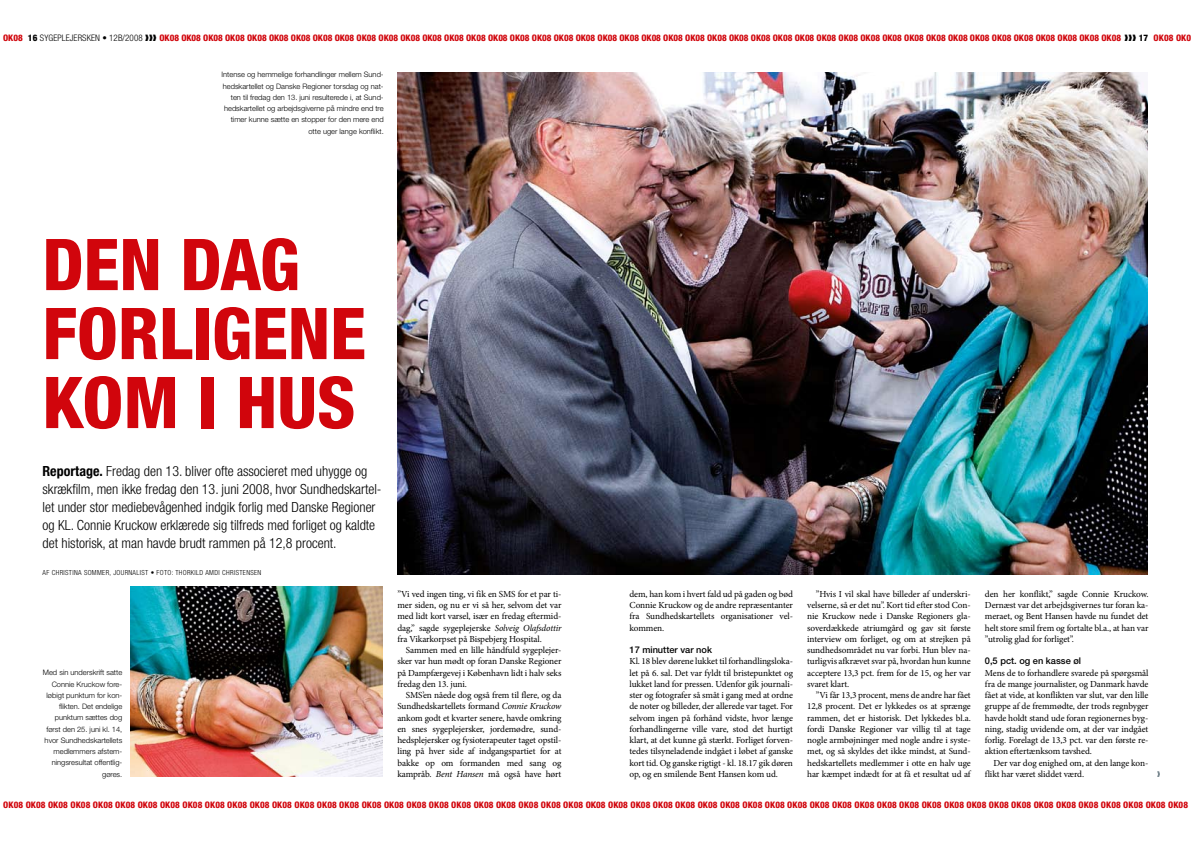
<style>
.page{position:relative;width:1191px;height:842px;background:#fff}
.page>*{position:absolute;margin:0;border:0;box-sizing:border-box;transform-origin:0 0}
.t1{font:800 condensed 71.5px/69px "Helvetica Neue LT Std";color:#d1050c}
.t2{font:300 condensed 14px/18px "Helvetica Neue LT Std";color:#000}
.t3{font:9.2px/11.2px "Minion Pro";letter-spacing:-.01em;color:#000;text-align:justify}
.t4{font:500 9.2px "Helvetica Neue LT Std";color:#000}
.t5{font:800 condensed 9px "Helvetica Neue LT Std";letter-spacing:.01em;color:#d1050c}
.t6{font:300 7.5px/11.2px "Helvetica Neue LT Std";color:#000;text-align:right}
.t7{font:300 condensed 7px "Helvetica Neue LT Std";letter-spacing:.05em;color:#000}
.s1{color:#000}
.s2{font-weight:300;color:#000}
.s3{font-weight:700}
.s4{font-stretch:normal}
.s5{font-style:italic}
</style>
<div class="page">
<img style="left:397px;top:72px;width:751px;height:502px">
<img style="left:130px;top:587px;width:253px;height:190px">
<svg style="left:1157px;top:771px;width:3px;height:6px"></svg>
<p class="t5" style="left:3px;top:32px;width:1146px">OK08 <span class="s1">16</span> <span class="s2">Sygeplejersken • 12B/2008</span> <span class="s1">❱❱❱</span> OK08 OK08 OK08 OK08 OK08 OK08 OK08 OK08 OK08 OK08 OK08 OK08 OK08 OK08 OK08 OK08 OK08 OK08 OK08 OK08 OK08 OK08 OK08 OK08 OK08 OK08 OK08 OK08 OK08 OK08 OK08 OK08 OK08 OK08 OK08 OK08 OK08 OK08 OK08 OK08 OK08 OK08 OK08 OK08 <span class="s1">❱❱❱ 17</span></p>
<p class="t5" style="left:1153px;top:33px;width:39px">OK08 OK0</p>
<p class="t6" style="left:222px;top:69px;width:164px">Intense og hemmelige forhandlinger mellem Sund&shy;hedskartellet og Danske Regioner torsdag og nat&shy;ten til fredag den 13. juni resulterede i, at Sund&shy;hedskartellet og arbejdsgiverne på mindre end tre timer kunne sætte en stopper for den mere end otte uger lange konflikt.</p>
<h1 class="t1" style="left:43px;top:229px;width:325px">DEN DAG<br>FORLIGENE<br>KOM I HUS</h1>
<p class="t2" style="left:43px;top:462px;width:340px"><span class="s3">Reportage.</span> Fredag den 13. bliver ofte associeret med uhygge og skrækfilm, men ikke fredag den 13. juni 2008, hvor Sundhedskartel&shy;let under stor mediebevågenhed indgik forlig med Danske Regioner og KL. Connie Kruckow erklærede sig tilfreds med forliget og kaldte det historisk, at man havde brudt rammen på 12,8 procent.</p>
<p class="t7" style="left:43px;top:568px;width:51px">Af Christina Somm</p>
<p class="t7" style="left:102px;top:568px;width:161px">er, journalist <span class="s4">•</span> Foto : Thorkild Amdi Christensen</p>
<p class="t6" style="left:43px;top:667px;width:81px">Med sin underskrift satte<br>Connie Kruckow fore&shy;løbigt punktum for kon&shy;flikten. Det endelige punktum sættes dog først den 25. juni kl. 14, hvor Sundhedskartellets medlemmers afstem&shy;ningsresultat offentlig&shy;gøres.</p>
<p class="t3" style="left:397px;top:588px;width:166px">”Vi ved ingen ting, vi fik en SMS for et par ti&shy;mer siden, og nu er vi så her, selvom det var med lidt kort varsel, især en fredag eftermid&shy;dag,” sagde sygeplejerske <span class="s5">Solveig Olafsdottir </span>fra Vikarkorpset på Bispebjerg Hospital.</p>
<p class="t3" style="left:397px;top:645px;width:165px;text-indent:9px">Sammen med en lille håndfuld sygeplejer&shy;sker var hun mødt op foran Danske Regioner på Dampfærgevej i København lidt i halv seks fredag den 13. juni.</p>
<p class="t3" style="left:397px;top:690px;width:166px;text-indent:9px">SMS’en nåede dog også frem til flere, og da Sundhedskartellets formand <span class="s5">Connie Kruckow </span>ankom godt et kvarter senere, havde omkring en snes sygeplejersker, jordemødre, sund&shy;hedsplejersker og fysioterapeuter taget opstil&shy;ling på hver side af indgangspartiet for at bakke op om formanden med sang og kampråb. <span class="s5">Bent Hansen</span> må også have hørt</p>
<p class="t3" style="left:629px;top:588px;width:165px">dem, han kom i hvert fald ud på gaden og bød Connie Kruckow og de andre repræsentanter fra Sundhedskartellets organisationer vel&shy;kommen.</p>
<p class="t4" style="left:629px;top:644px;width:84px">17 minutter var nok</p>
<p class="t3" style="left:629px;top:656px;width:165px">Kl. 18 blev dørene lukket til forhandlingsloka&shy;let på 6. sal. Det var fyldt til bristepunktet og lukket land for pressen. Udenfor gik journali&shy;ster og fotografer så småt i gang med at ordne de noter og billeder, der allerede var taget. For selvom ingen på forhånd vidste, hvor længe forhandlingerne ville vare, stod det hurtigt klart, at det kunne gå stærkt. Forliget forven&shy;tedes tilsyneladende indgået i løbet af ganske kort tid. Og ganske rigtigt - kl. 18.17 gik døren op, og en smilende Bent Hansen kom ud.</p>
<p class="t3" style="left:807px;top:588px;width:165px;text-indent:9px">”Hvis I vil skal have billeder af underskri&shy;velserne, så er det nu”. Kort tid efter stod Con&shy;nie Kruckow nede i Danske Regioners gla&shy;soverdækkede atriumgård og gav sit første interview om forliget, og om at strejken på sundhedsområdet nu var forbi. Hun blev na&shy;turligvis afkrævet svar på, hvordan hun kunne acceptere 13,3 pct. frem for de 15, og her var svaret klart.</p>
<p class="t3" style="left:807px;top:690px;width:165px;text-indent:9px">”Vi får 13,3 procent, mens de andre har fået 12,8 procent. Det er lykkedes os at sprænge rammen, det er historisk. Det lykkedes bl.a. fordi Danske Regioner var villig til at tage nogle armbøjninger med nogle andre i syste&shy;met, og så skyldes det ikke mindst, at Sund&shy;hedskartellets medlemmer i otte en halv uge har kæmpet indædt for at få et resultat ud af</p>
<p class="t3" style="left:985px;top:588px;width:165px">den her konflikt,” sagde Connie Kruckow.<br>Dernæst var det arbejdsgivernes tur foran ka&shy;meraet, og Bent Hansen havde nu fundet det helt store smil frem og fortalte bl.a., at han var ”utrolig glad for forliget”.</p>
<p class="t4" style="left:985px;top:656px;width:98px">0,5 pct. og en kasse øl</p>
<p class="t3" style="left:985px;top:667px;width:165px">Mens de to forhandlere svarede på spørgsmål fra de mange journalister, og Danmark havde fået at vide, at konflikten var slut, var den lille gruppe af de fremmødte, der trods regnbyger havde holdt stand ude foran regionernes byg&shy;ning, stadig uvidende om, at der var indgået forlig. Forelagt de 13,3 pct. var den første re&shy;aktion eftertænksom tavshed.</p>
<p class="t3" style="left:985px;top:757px;width:165px;text-indent:9px">Der var dog enighed om, at den lange kon&shy;flikt har været sliddet værd.</p>
<p class="t5" style="left:3px;top:799px;width:1186px">OK08 OK08 OK08 OK08 OK08 OK08 OK08 OK08 OK08 OK08 OK08 OK08 OK08 OK08 OK08 OK08 OK08 OK08 OK08 OK08 OK08 OK08 OK08 OK08 OK08 OK08 OK08 OK08 OK08 OK08 OK08 OK08 OK08 OK08 OK08 OK08 OK08 OK08 OK08 OK08 OK08 OK08 OK08 OK08 OK08 OK08 OK08 OK08 OK08 OK08 OK08 OK08 OK08</p>
</div>
